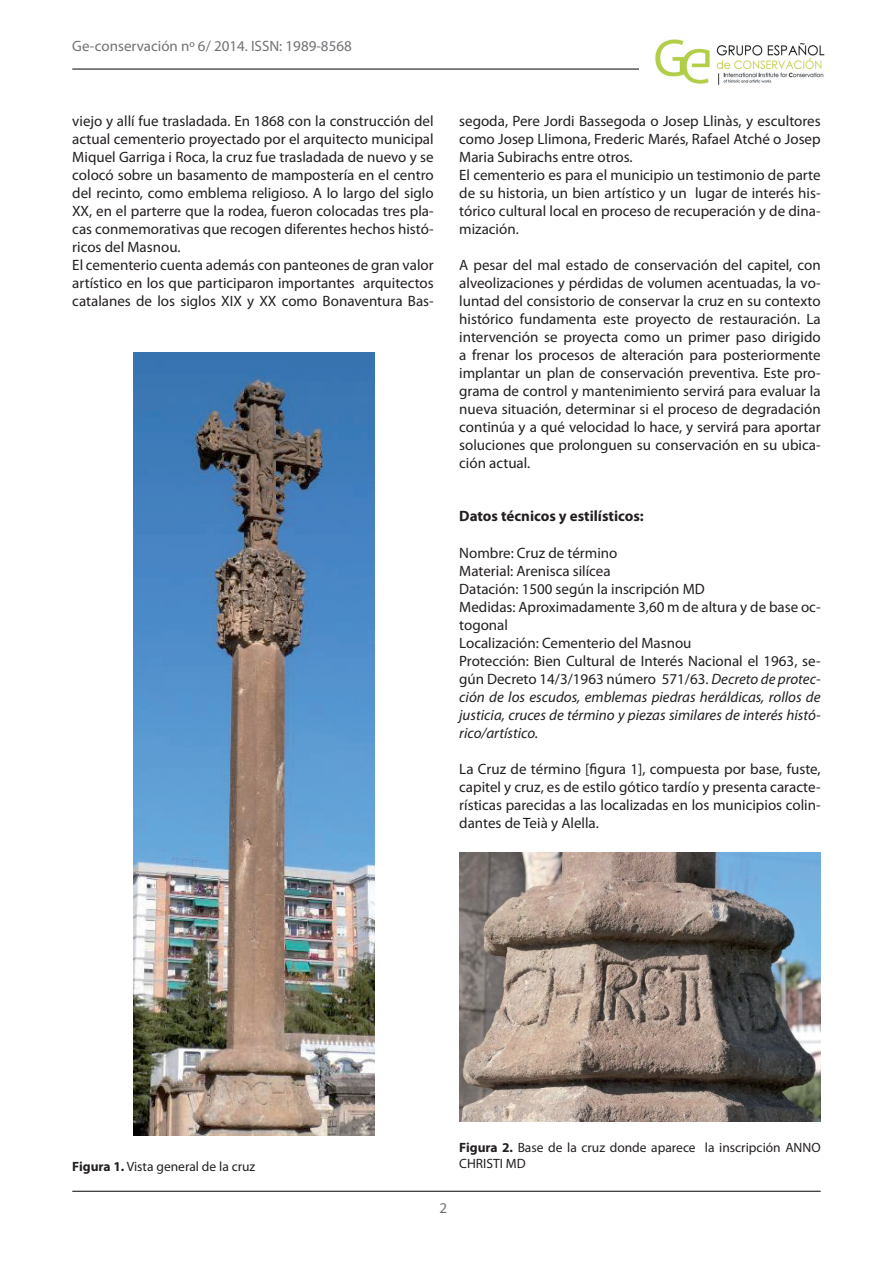
<style>
.page{position:relative;width:893px;height:1263px;background:#fff}
.page>*{position:absolute;margin:0;border:0;box-sizing:border-box;transform-origin:0 0}
.t1{font:15px/18px "Myriad Pro";color:#231f20}
.t2{font:15px "Myriad Pro";color:#717275}
.t3{font:700 15px "Myriad Pro";color:#231f20}
.t4{font:13.5px/16.2px "Myriad Pro";color:#231f20}
.s1{font-weight:700}
.s2{font-style:italic}
</style>
<div class="page">
<hr style="left:72px;top:68px;width:749px;height:2px;background:#231f20">
<hr style="left:72px;top:1191px;width:749px;height:1px;background:#231f20">
<img style="left:640px;top:40px;width:185px;height:45px">
<img style="left:134px;top:353px;width:240px;height:782px">
<img style="left:459px;top:853px;width:362px;height:268px">
<p class="t2" style="left:72px;top:36px;width:281px">Ge-conservación nº 6/ 2014. ISSN: 1989-8568</p>
<p class="t1" style="left:72px;top:112px;width:363px">viejo y allí fue trasladada. En 1868 con la construcción del actual cementerio proyectado por el arquitecto municipal Miquel Garriga i Roca, la cruz fue trasladada de nuevo y se colocó sobre un basamento de mampostería en el centro del recinto, como emblema religioso. A lo largo del siglo XX, en el parterre que la rodea, fueron colocadas tres pla&shy;cas conmemorativas que recogen diferentes hechos histó&shy;ricos del Masnou.<br>El cementerio cuenta además con panteones de gran valor artístico en los que participaron importantes arquitectos catalanes de los siglos XIX y XX como Bonaventura Bas-</p>
<p class="t1" style="left:459px;top:112px;width:363px">segoda, Pere Jordi Bassegoda o Josep Llinàs, y escultores como Josep Llimona, Frederic Marés, Rafael Atché o Josep Maria Subirachs entre otros.<br>El cementerio es para el municipio un testimonio de parte de su historia, un bien artístico y un lugar de interés his&shy;tórico cultural local en proceso de recuperación y de dina&shy;mización.</p>
<p class="t1" style="left:459px;top:256px;width:363px;text-align:justify">A pesar del mal estado de conservación del capitel, con alveolizaciones y pérdidas de volumen acentuadas, la vo&shy;luntad del consistorio de conservar la cruz en su contexto histórico fundamenta este proyecto de restauración. La intervención se proyecta como un primer paso dirigido a frenar los procesos de alteración para posteriormente implantar un plan de conservación preventiva. Este pro&shy;grama de control y mantenimiento servirá para evaluar la nueva situación, determinar si el proceso de degradación continúa y a qué velocidad lo hace, y servirá para aportar soluciones que prolonguen su conservación en su ubica&shy;ción actual.</p>
<p class="t4" style="left:72px;top:1158px;width:185px"><span class="s1">Figura 1.</span> Vista general de la cruz</p>
<p class="t3" style="left:459px;top:506px;width:186px">Datos técnicos y estilísticos:</p>
<p class="t1" style="left:459px;top:544px;width:363px">Nombre: Cruz de término<br>Material: Arenisca silícea<br>Datación: 1500 según la inscripción MD<br>Medidas: Aproximadamente 3,60 m de altura y de base oc&shy;togonal<br>Localización: Cementerio del Masnou<br>Protección: Bien Cultural de Interés Nacional el 1963, se&shy;gún Decreto 14/3/1963 número 571/63. <span class="s2">Decreto de protec&shy;ción de los escudos, emblemas piedras heráldicas, rollos de justicia, cruces de término y piezas similares de interés histó&shy;rico/artístico.</span></p>
<p class="t1" style="left:459px;top:760px;width:363px;text-align:justify">La Cruz de término [figura 1], compuesta por base, fuste, capitel y cruz, es de estilo gótico tardío y presenta caracte&shy;rísticas parecidas a las localizadas en los municipios colin&shy;dantes de Teià y Alella.</p>
<p class="t4" style="left:459px;top:1139px;width:363px"><span class="s1">Figura 2.</span> Base de la cruz donde aparece la inscripción ANNO<br>CHRISTI MD</p>
<p class="t2" style="left:439px;top:1198px;width:9px">2</p>
</div>
